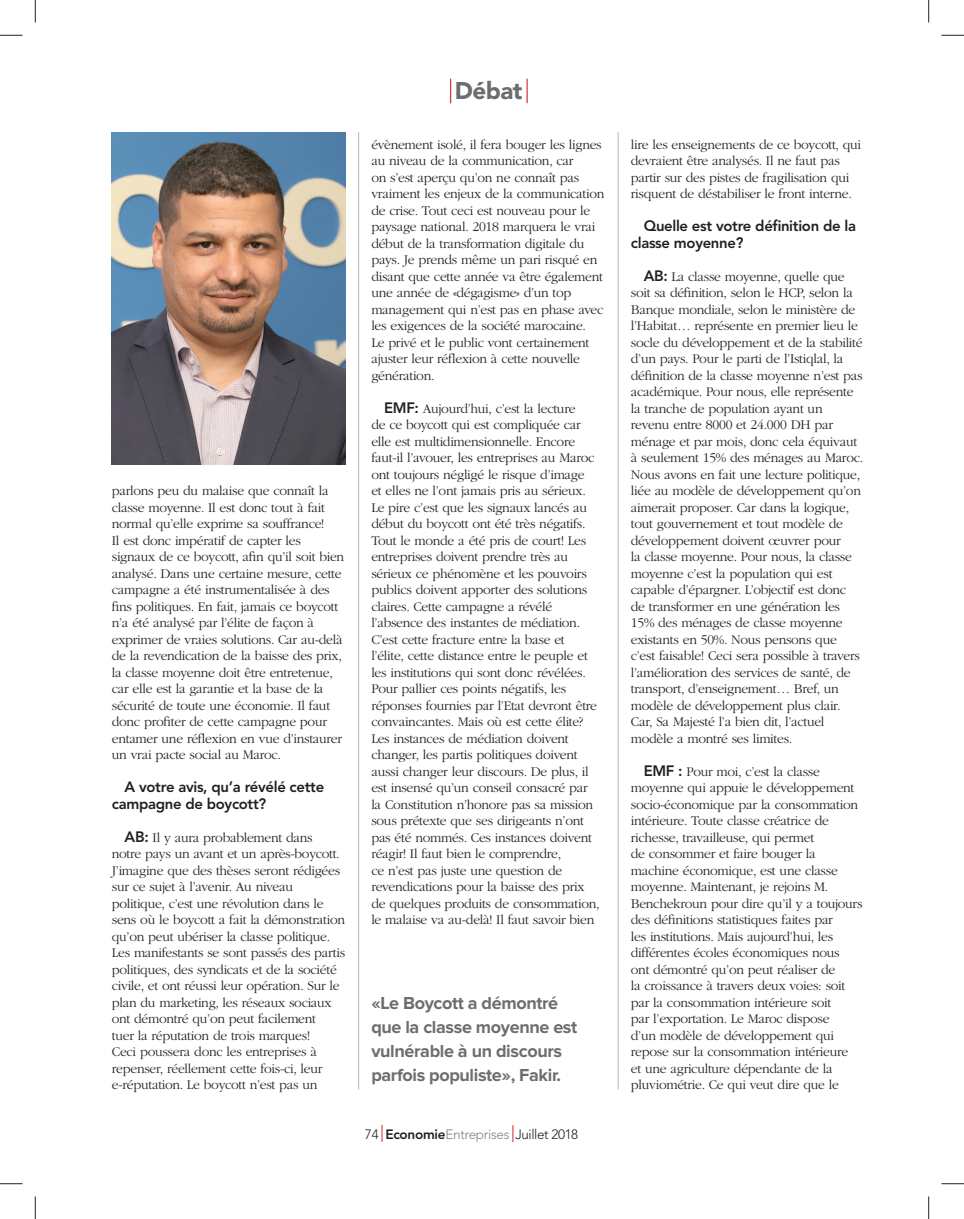
<style>
.page{position:relative;width:964px;height:1219px;background:#fff}
.page>*{position:absolute;margin:0;border:0;box-sizing:border-box;transform-origin:0 0}
.t1{font:900 24px "Avenir LT Std";letter-spacing:-.02em;color:#6c6d70}
.t2{font:700 18px/24px "Proxima Nova";letter-spacing:-.02em;color:#6c6d70}
.t3{font:800 15px/16.5px "Avenir LT Std";letter-spacing:-.02em;color:#231f20}
.t4{font:300 13.8px/16.5px "ITC Garamond Std";letter-spacing:-.02em;color:#231f20}
.t5{font:300 13.5px "Avenir LT Std";letter-spacing:-.025em;color:#231f20}
.s1{font-family:"Avenir LT Std";font-weight:800;font-size:15px}
.s2{font-weight:800}
.s3{color:#808285}
</style>
<div class="page">
<svg style="left:381px;top:1124px;width:1px;height:17px"></svg>
<svg style="left:512px;top:1125px;width:1px;height:17px"></svg>
<svg style="left:450px;top:79px;width:1px;height:24px"></svg>
<svg style="left:526px;top:79px;width:1px;height:24px"></svg>
<hr style="left:358px;top:132px;width:1px;height:957px;background:#b8b9bc">
<hr style="left:618px;top:132px;width:1px;height:957px;background:#b8b9bc">
<img style="left:112px;top:132px;width:234px;height:333px">
<svg style="left:0;top:35px;width:22px;height:1px"></svg>
<svg style="left:941px;top:35px;width:22px;height:1px"></svg>
<svg style="left:0;top:1183px;width:22px;height:1px"></svg>
<svg style="left:941px;top:1183px;width:22px;height:1px"></svg>
<svg style="left:35px;top:0;width:1px;height:23px"></svg>
<svg style="left:35px;top:1196px;width:1px;height:23px"></svg>
<svg style="left:928px;top:0;width:1px;height:23px"></svg>
<svg style="left:928px;top:1196px;width:1px;height:23px"></svg>
<p class="t4" style="left:112px;top:483px;width:234px">parlons peu du malaise que connaît la classe moyenne. Il est donc tout à fait normal qu’elle exprime sa souffrance!<br>Il est donc impératif de capter les signaux de ce boycott, afin qu’il soit bien analysé. Dans une certaine mesure, cette campagne a été instrumentalisée à des fins politiques. En fait, jamais ce boycott n’a été analysé par l’élite de façon à exprimer de vraies solutions. Car au-delà de la revendication de la baisse des prix, la classe moyenne doit être entretenue, car elle est la garantie et la base de la sécurité de toute une économie. Il faut donc profiter de cette campagne pour entamer une réflexion en vue d’instaurer un vrai pacte social au Maroc.</p>
<p class="t3" style="left:112px;top:780px;width:214px;text-indent:13px">A votre avis, qu’a révélé cette campagne de boycott?</p>
<p class="t4" style="left:112px;top:830px;width:235px;text-indent:13px"><span class="s1">AB:</span> Il y aura probablement dans notre pays un avant et un après-boycott.<br>J’imagine que des thèses seront rédigées sur ce sujet à l’avenir. Au niveau politique, c’est une révolution dans le sens où le boycott a fait la démonstration qu’on peut ubériser la classe politique.<br>Les manifestants se sont passés des partis politiques, des syndicats et de la société civile, et ont réussi leur opération. Sur le plan du marketing, les réseaux sociaux ont démontré qu’on peut facilement<br>tuer la réputation de trois marques!<br>Ceci poussera donc les entreprises à repenser, réellement cette fois-ci, leur e-réputation. Le boycott n’est pas un</p>
<p class="t1" style="left:455px;top:80px;width:69px">Débat</p>
<p class="t4" style="left:371px;top:137px;width:234px">évènement isolé, il fera bouger les lignes au niveau de la communication, car<br>on s’est aperçu qu’on ne connaît pas vraiment les enjeux de la communication de crise. Tout ceci est nouveau pour le paysage national. 2018 marquera le vrai début de la transformation digitale du pays. Je prends même un pari risqué en disant que cette année va être également une année de «dégagisme» d’un top management qui n’est pas en phase avec les exigences de la société marocaine.<br>Le privé et le public vont certainement ajuster leur réflexion à cette nouvelle génération.</p>
<p class="t4" style="left:371px;top:401px;width:230px;text-indent:13px"><span class="s1">EMF:</span> Aujourd’hui, c’est la lecture<br>de ce boycott qui est compliquée car elle est multidimensionnelle. Encore faut-il l’avouer, les entreprises au Maroc ont toujours négligé le risque d’image<br>et elles ne l’ont jamais pris au sérieux.<br>Le pire c’est que les signaux lancés au début du boycott ont été très négatifs.<br>Tout le monde a été pris de court! Les entreprises doivent prendre très au sérieux ce phénomène et les pouvoirs publics doivent apporter des solutions claires. Cette campagne a révélé l’absence des instantes de médiation.<br>C’est cette fracture entre la base et l’élite, cette distance entre le peuple et les institutions qui sont donc révélées.<br>Pour pallier ces points négatifs, les réponses fournies par l’Etat devront être convaincantes. Mais où est cette élite?<br>Les instances de médiation doivent changer, les partis politiques doivent aussi changer leur discours. De plus, il est insensé qu’un conseil consacré par la Constitution n’honore pas sa mission sous prétexte que ses dirigeants n’ont pas été nommés. Ces instances doivent réagir! Il faut bien le comprendre,<br>ce n’est pas juste une question de revendications pour la baisse des prix de quelques produits de consommation, le malaise va au-delà! Il faut savoir bien</p>
<p class="t2" style="left:371px;top:992px;width:207px">«Le Boycott a démontré que la classe moyenne est vulnérable à un discours parfois populiste», Fakir.</p>
<p class="t5" style="left:365px;top:1128px;width:215px">74 <span class="s2">Economie</span><span class="s3">Entreprises</span> Juillet 2018</p>
<p class="t4" style="left:631px;top:137px;width:231px">lire les enseignements de ce boycott, qui devraient être analysés. Il ne faut pas partir sur des pistes de fragilisation qui risquent de déstabiliser le front interne.</p>
<p class="t3" style="left:631px;top:219px;width:226px;text-indent:13px">Quelle est votre définition de la classe moyenne?</p>
<p class="t4" style="left:631px;top:269px;width:234px;text-indent:13px"><span class="s1">AB:</span> La classe moyenne, quelle que soit sa définition, selon le HCP, selon la Banque mondiale, selon le ministère de l’Habitat… représente en premier lieu le socle du développement et de la stabilité d’un pays. Pour le parti de l’Istiqlal, la définition de la classe moyenne n’est pas académique. Pour nous, elle représente la tranche de population ayant un revenu entre 8000 et 24.000 DH par ménage et par mois, donc cela équivaut à seulement 15% des ménages au Maroc.<br>Nous avons en fait une lecture politique, liée au modèle de développement qu’on aimerait proposer. Car dans la logique, tout gouvernement et tout modèle de développement doivent œuvrer pour<br>la classe moyenne. Pour nous, la classe moyenne c’est la population qui est capable d’épargner. L’objectif est donc de transformer en une génération les 15% des ménages de classe moyenne existants en 50%. Nous pensons que c’est faisable! Ceci sera possible à travers l’amélioration des services de santé, de transport, d’enseignement… Bref, un modèle de développement plus clair.<br>Car, Sa Majesté l’a bien dit, l’actuel modèle a montré ses limites.</p>
<p class="t4" style="left:631px;top:764px;width:233px;text-indent:13px"><span class="s1">EMF :</span> Pour moi, c’est la classe moyenne qui appuie le développement socio-économique par la consommation intérieure. Toute classe créatrice de richesse, travailleuse, qui permet<br>de consommer et faire bouger la machine économique, est une classe moyenne. Maintenant, je rejoins M.<br>Benchekroun pour dire qu’il y a toujours des définitions statistiques faites par<br>les institutions. Mais aujourd’hui, les différentes écoles économiques nous<br>ont démontré qu’on peut réaliser de<br>la croissance à travers deux voies: soit par la consommation intérieure soit<br>par l’exportation. Le Maroc dispose<br>d’un modèle de développement qui repose sur la consommation intérieure<br>et une agriculture dépendante de la pluviométrie. Ce qui veut dire que le</p>
</div>
